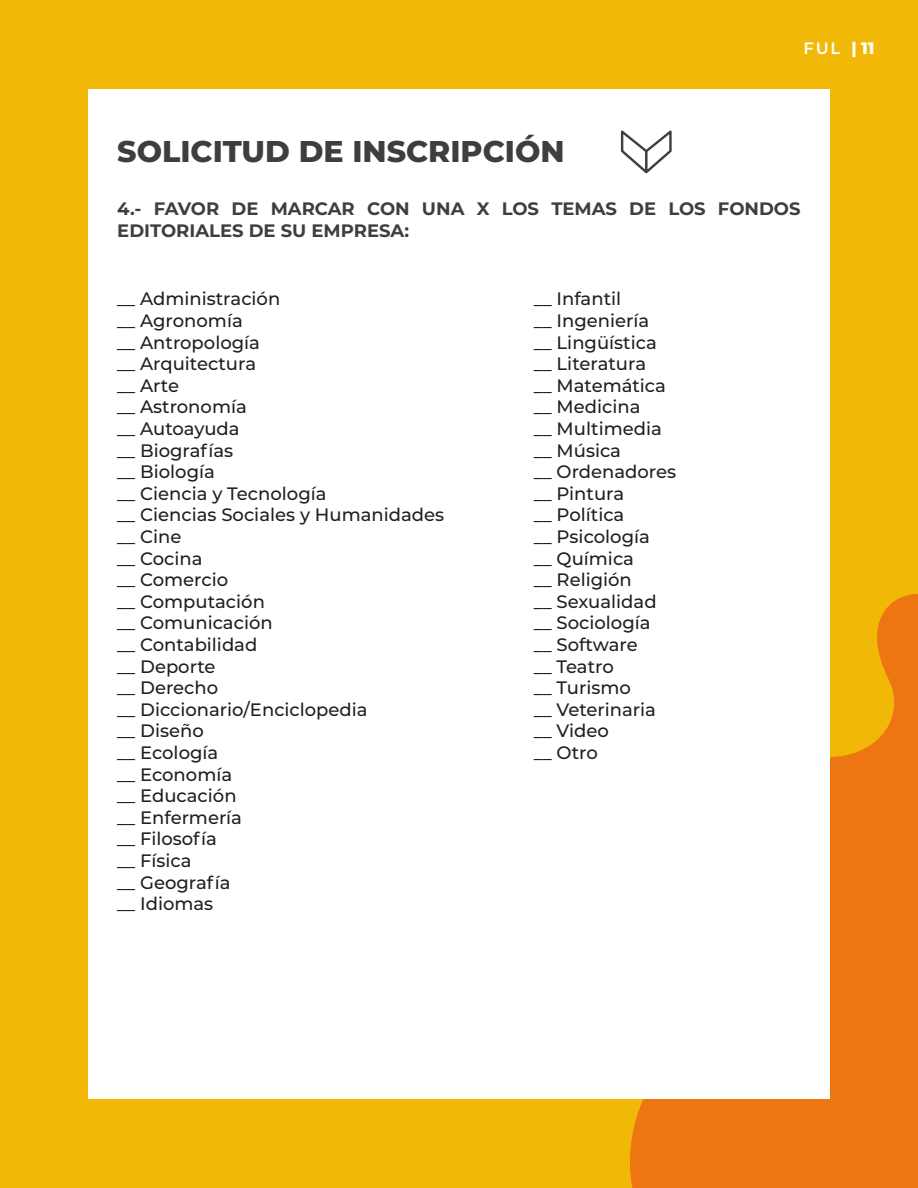
<style>
.page{position:relative;width:918px;height:1188px;background:#f2b808}
.page>*{position:absolute;margin:0;border:0;box-sizing:border-box;transform-origin:0 0}
.t1{font:800 30px "Montserrat";color:#3e3e3f}
.t2{font:500 18px "Montserrat";color:#231f20}
.t3{font:700 18px/21.6px "Montserrat";color:#3e3e3f}
.t4{font:600 16.5px "Montserrat";color:#fff}
.s1{font-weight:800}
</style>
<div class="page">
<svg style="left:630px;top:594px;width:288px;height:594px;background:#ed7d10"></svg>
<div style="left:88px;top:89px;width:742px;height:1010px;background:#fff"></div>
<svg style="left:621px;top:130px;width:51px;height:43px"></svg>
<p class="t1" style="left:117px;top:129px;width:449px">SOLICITUD DE INSCRIPCIÓN</p>
<p class="t4" style="left:804px;top:36px;width:72px">FUL <span class="s1">| 11</span></p>
<p class="t3" style="left:117px;top:197px;width:685px">4.- FAVOR DE MARCAR CON UNA X LOS TEMAS DE LOS FONDOS<br>EDITORIALES DE SU EMPRESA:</p>
<p class="t2" style="left:117px;top:286px;width:165px">__ Administración</p>
<p class="t2" style="left:117px;top:308px;width:127px">__ Agronomía</p>
<p class="t2" style="left:117px;top:330px;width:144px">__ Antropología</p>
<p class="t2" style="left:117px;top:351px;width:140px">__ Arquitectura</p>
<p class="t2" style="left:117px;top:373px;width:63px">__ Arte</p>
<p class="t2" style="left:117px;top:394px;width:131px">__ Astronomía</p>
<p class="t2" style="left:117px;top:416px;width:124px">__ Autoayuda</p>
<p class="t2" style="left:117px;top:438px;width:117px">__ Biografías</p>
<p class="t2" style="left:117px;top:459px;width:99px">__ Biología</p>
<p class="t2" style="left:117px;top:481px;width:211px">__ Ciencia y Tecnología</p>
<p class="t2" style="left:117px;top:502px;width:328px">__ Ciencias Sociales y Humanidades</p>
<p class="t2" style="left:117px;top:524px;width:66px">__ Cine</p>
<p class="t2" style="left:117px;top:546px;width:87px">__ Cocina</p>
<p class="t2" style="left:117px;top:567px;width:112px">__ Comercio</p>
<p class="t2" style="left:117px;top:589px;width:149px">__ Computación</p>
<p class="t2" style="left:117px;top:610px;width:157px">__ Comunicación</p>
<p class="t2" style="left:117px;top:632px;width:142px">__ Contabilidad</p>
<p class="t2" style="left:117px;top:654px;width:100px">__ Deporte</p>
<p class="t2" style="left:117px;top:675px;width:102px">__ Derecho</p>
<p class="t2" style="left:117px;top:697px;width:252px">__ Diccionario/Enciclopedia</p>
<p class="t2" style="left:117px;top:718px;width:88px">__ Diseño</p>
<p class="t2" style="left:117px;top:740px;width:102px">__ Ecología</p>
<p class="t2" style="left:117px;top:762px;width:116px">__ Economía</p>
<p class="t2" style="left:117px;top:783px;width:121px">__ Educación</p>
<p class="t2" style="left:117px;top:805px;width:126px">__ Enfermería</p>
<p class="t2" style="left:117px;top:826px;width:101px">__ Filosofía</p>
<p class="t2" style="left:117px;top:848px;width:76px">__ Física</p>
<p class="t2" style="left:117px;top:870px;width:115px">__ Geografía</p>
<p class="t2" style="left:117px;top:891px;width:97px">__ Idiomas</p>
<p class="t2" style="left:534px;top:286px;width:89px">__ Infantil</p>
<p class="t2" style="left:534px;top:308px;width:117px">__ Ingeniería</p>
<p class="t2" style="left:534px;top:330px;width:125px">__ Lingüística</p>
<p class="t2" style="left:534px;top:351px;width:114px">__ Literatura</p>
<p class="t2" style="left:534px;top:373px;width:134px">__ Matemática</p>
<p class="t2" style="left:534px;top:394px;width:108px">__ Medicina</p>
<p class="t2" style="left:534px;top:416px;width:130px">__ Multimedia</p>
<p class="t2" style="left:534px;top:438px;width:89px">__ Música</p>
<p class="t2" style="left:534px;top:459px;width:144px">__ Ordenadores</p>
<p class="t2" style="left:534px;top:481px;width:92px">__ Pintura</p>
<p class="t2" style="left:534px;top:502px;width:92px">__ Política</p>
<p class="t2" style="left:534px;top:524px;width:118px">__ Psicología</p>
<p class="t2" style="left:534px;top:546px;width:102px">__ Química</p>
<p class="t2" style="left:534px;top:567px;width:100px">__ Religión</p>
<p class="t2" style="left:534px;top:589px;width:124px">__ Sexualidad</p>
<p class="t2" style="left:534px;top:610px;width:118px">__ Sociología</p>
<p class="t2" style="left:534px;top:632px;width:105px">__ Software</p>
<p class="t2" style="left:534px;top:654px;width:81px">__ Teatro</p>
<p class="t2" style="left:534px;top:675px;width:99px">__ Turismo</p>
<p class="t2" style="left:534px;top:697px;width:124px">__ Veterinaria</p>
<p class="t2" style="left:534px;top:718px;width:77px">__ Video</p>
<p class="t2" style="left:534px;top:740px;width:66px">__ Otro</p>
</div>
